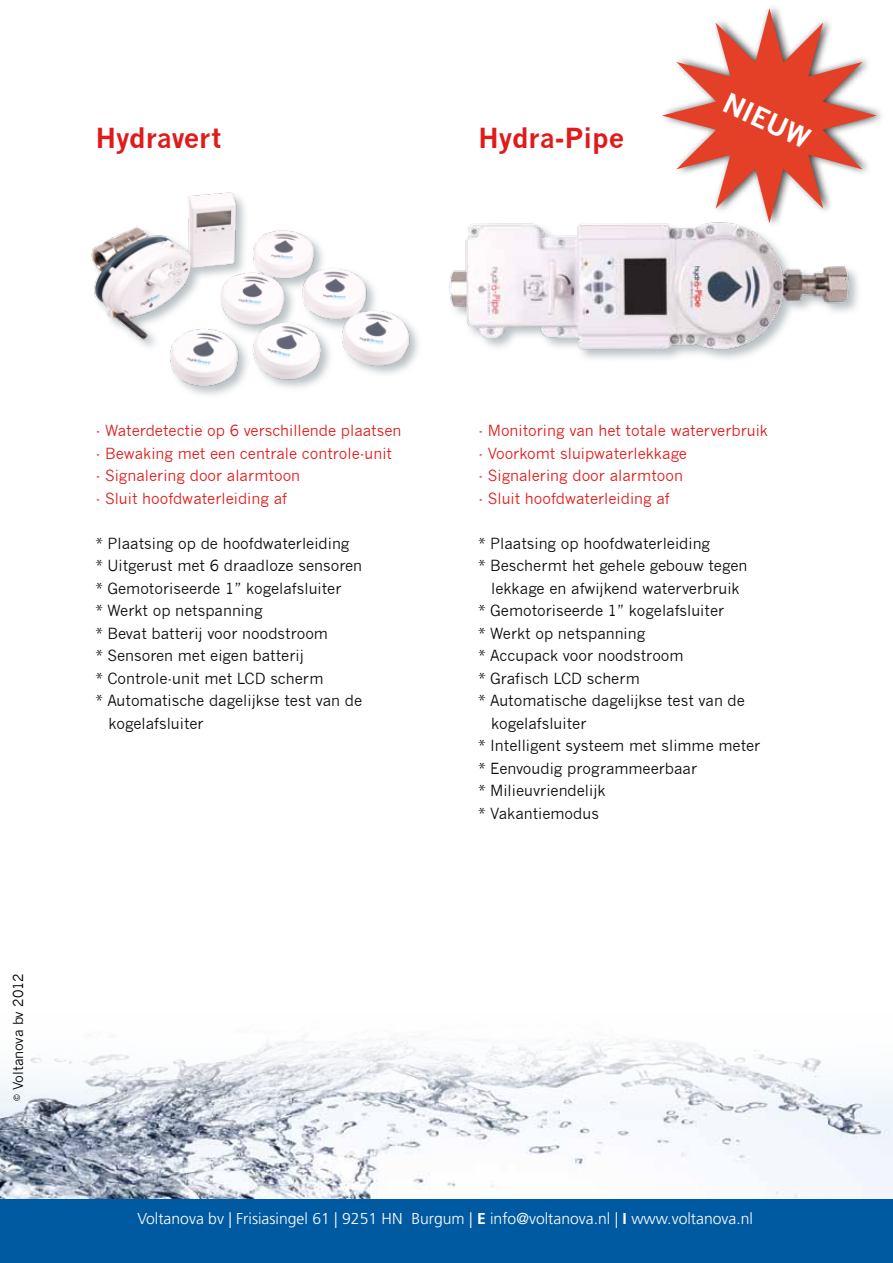
<style>
.page{position:relative;width:893px;height:1263px;background:#fff}
.page>*{position:absolute;margin:0;border:0;box-sizing:border-box;transform-origin:0 0}
.t1{font:700 27px "News Gothic";color:#e11a1a}
.t2{font:700 27px "News Gothic";color:#fff}
.t3{font:300 15.75px "Frutiger LT Std";color:#fff}
.t4{font:15px "News Gothic";color:#0a0a0b}
.t5{font:15px "News Gothic";color:#e11a1a}
.t6{font:13.5px "News Gothic";color:#000}
.s1{font-family:"Rotis Sans Serif"}
.s2{font-weight:700}
</style>
<div class="page">
<img style="left:91px;top:192px;width:323px;height:198px">
<img style="left:0;top:1039px;width:893px;height:160px">
<img style="left:449px;top:223px;width:409px;height:136px">
<div style="left:0;top:1199px;width:893px;height:64px;background:#005aa1"></div>
<div style="left:660px;top:2px;width:227px;height:228px;background:#000;opacity:.75"></div>
<svg style="left:662px;top:5px;width:215px;height:218px"></svg>
<h1 class="t1" style="left:96px;top:122px;width:127px">Hydravert</h1>
<h1 class="t1" style="left:478px;top:122px;width:147px">Hydra-Pipe</h1>
<h1 class="t2" style="left:732px;top:86px;width:93px;rotate:25deg">NIEUW</h1>
<p class="t6" style="left:10px;top:1101px;width:130px;rotate:-90deg"><span class="s1">©</span> Voltanova bv 2012</p>
<p class="t5" style="left:96px;top:422px;width:307px">- Waterdetectie op 6 verschillende plaatsen</p>
<p class="t5" style="left:96px;top:445px;width:298px">- Bewaking met een centrale controle-unit</p>
<p class="t5" style="left:96px;top:467px;width:206px">- Signalering door alarmtoon</p>
<p class="t5" style="left:96px;top:490px;width:193px">- Sluit hoofdwaterleiding af</p>
<p class="t4" style="left:96px;top:535px;width:255px">* Plaatsing op de hoofdwaterleiding</p>
<p class="t4" style="left:96px;top:557px;width:268px">* Uitgerust met 6 draadloze sensoren</p>
<p class="t4" style="left:96px;top:580px;width:247px">* Gemotoriseerde 1” kogelafsluiter</p>
<p class="t4" style="left:96px;top:602px;width:168px">* Werkt op netspanning</p>
<p class="t4" style="left:96px;top:625px;width:234px">* Bevat batterij voor noodstroom</p>
<p class="t4" style="left:96px;top:647px;width:210px">* Sensoren met eigen batterij</p>
<p class="t4" style="left:96px;top:670px;width:229px">* Controle-unit met LCD scherm</p>
<p class="t4" style="left:96px;top:692px;width:268px">* Automatische dagelijkse test van de</p>
<p class="t4" style="left:108px;top:715px;width:97px">kogelafsluiter</p>
<p class="t5" style="left:478px;top:422px;width:291px">- Monitoring van het totale waterverbruik</p>
<p class="t5" style="left:478px;top:445px;width:210px">- Voorkomt sluipwaterlekkage</p>
<p class="t5" style="left:478px;top:467px;width:206px">- Signalering door alarmtoon</p>
<p class="t5" style="left:478px;top:490px;width:193px">- Sluit hoofdwaterleiding af</p>
<p class="t4" style="left:478px;top:535px;width:233px">* Plaatsing op hoofdwaterleiding</p>
<p class="t4" style="left:478px;top:557px;width:271px">* Beschermt het gehele gebouw tegen</p>
<p class="t4" style="left:491px;top:580px;width:250px">lekkage en afwijkend waterverbruik</p>
<p class="t4" style="left:478px;top:602px;width:247px">* Gemotoriseerde 1” kogelafsluiter</p>
<p class="t4" style="left:478px;top:625px;width:168px">* Werkt op netspanning</p>
<p class="t4" style="left:478px;top:647px;width:207px">* Accupack voor noodstroom</p>
<p class="t4" style="left:478px;top:670px;width:163px">* Grafisch LCD scherm</p>
<p class="t4" style="left:478px;top:692px;width:268px">* Automatische dagelijkse test van de</p>
<p class="t4" style="left:491px;top:715px;width:97px">kogelafsluiter</p>
<p class="t4" style="left:478px;top:737px;width:283px">* Intelligent systeem met slimme meter</p>
<p class="t4" style="left:478px;top:760px;width:220px">* Eenvoudig programmeerbaar</p>
<p class="t4" style="left:478px;top:782px;width:129px">* Milieuvriendelijk</p>
<p class="t4" style="left:478px;top:805px;width:122px">* Vakantiemodus</p>
<p class="t3" style="left:137px;top:1210px;width:617px">Voltanova bv | Frisiasingel 61 | 9251 HN Burgum | <span class="s2">E</span> info@voltanova.nl | <span class="s2">I</span> www.voltanova.nl</p>
</div>
